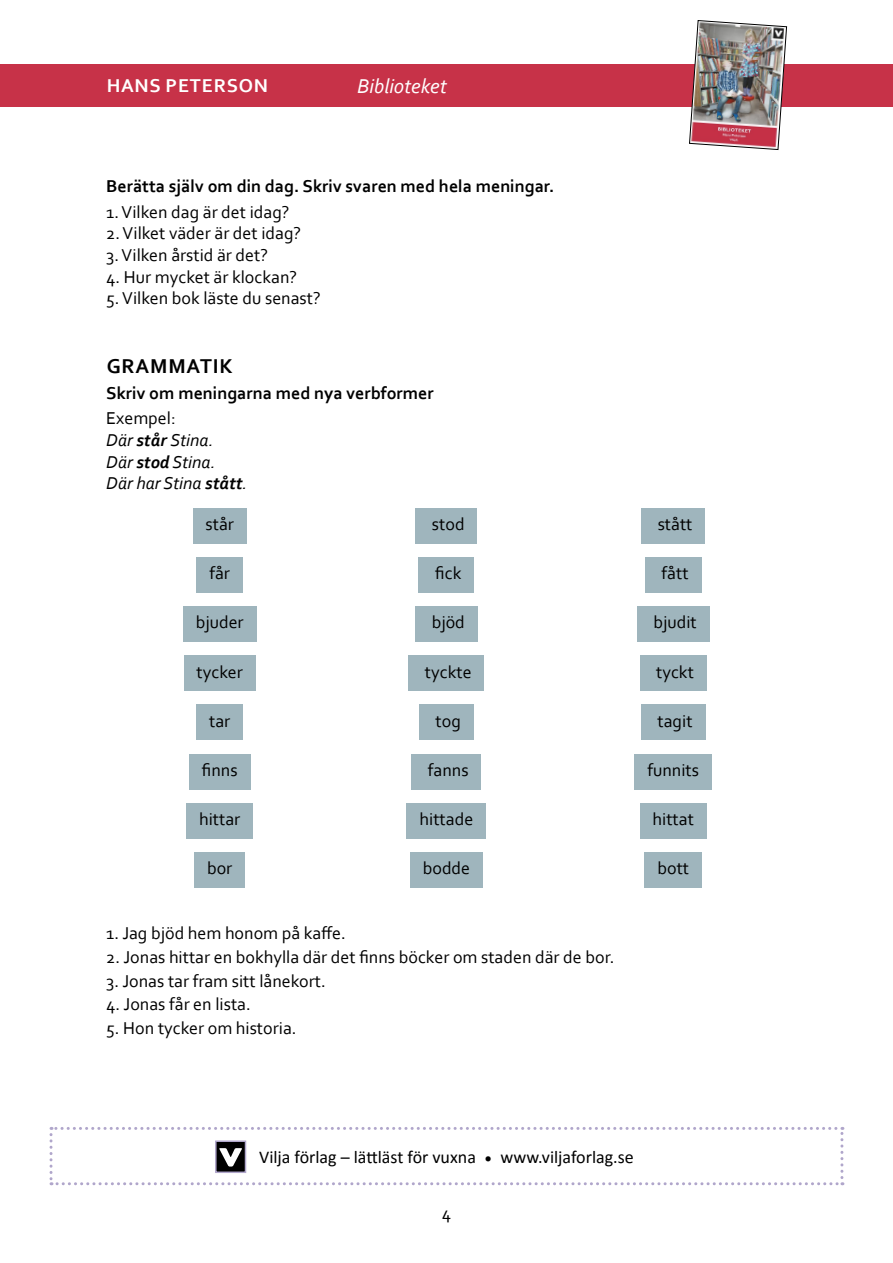
<style>
.page{position:relative;width:893px;height:1263px;background:#fff}
.page>*{position:absolute;margin:0;border:0;box-sizing:border-box;transform-origin:0 0}
.t1{font:italic 21px "Corbel";color:#fff}
.t2{font:700 21px "Corbel";letter-spacing:.04em;color:#000}
.t3{font:700 19.5px "Corbel";letter-spacing:.04em;color:#fff}
.t4{font:18px "Corbel";color:#000}
.t5{font:700 18px "Corbel";color:#000}
.t6{font:italic 18px/21.6px "Corbel";color:#000}
.t7{font:18px "Calibri";color:#000}
.s1{font-style:normal}
.s2{font-weight:700}
</style>
<div class="page">
<div style="left:0;top:64px;width:893px;height:42px;background:#c73248"></div>
<svg style="left:50px;top:1127px;width:793px;height:58px"></svg>
<div style="left:215px;top:1140px;width:31px;height:33px;border:2px solid #b0a6cb"></div>
<img style="left:689px;top:20px;width:98px;height:130px">
<div style="left:193px;top:508px;width:54px;height:35px;background:#9fb5bd"></div>
<div style="left:416px;top:508px;width:61px;height:35px;background:#9fb5bd"></div>
<div style="left:641px;top:508px;width:64px;height:35px;background:#9fb5bd"></div>
<div style="left:197px;top:557px;width:46px;height:35px;background:#9fb5bd"></div>
<div style="left:419px;top:557px;width:55px;height:35px;background:#9fb5bd"></div>
<div style="left:645px;top:557px;width:56px;height:35px;background:#9fb5bd"></div>
<div style="left:183px;top:607px;width:73px;height:35px;background:#9fb5bd"></div>
<div style="left:415px;top:607px;width:63px;height:35px;background:#9fb5bd"></div>
<div style="left:637px;top:607px;width:72px;height:35px;background:#9fb5bd"></div>
<div style="left:184px;top:656px;width:72px;height:35px;background:#9fb5bd"></div>
<div style="left:409px;top:656px;width:75px;height:35px;background:#9fb5bd"></div>
<div style="left:640px;top:656px;width:67px;height:35px;background:#9fb5bd"></div>
<div style="left:196px;top:705px;width:47px;height:35px;background:#9fb5bd"></div>
<div style="left:419px;top:705px;width:55px;height:35px;background:#9fb5bd"></div>
<div style="left:641px;top:705px;width:64px;height:35px;background:#9fb5bd"></div>
<div style="left:189px;top:754px;width:61px;height:35px;background:#9fb5bd"></div>
<div style="left:411px;top:754px;width:70px;height:35px;background:#9fb5bd"></div>
<div style="left:635px;top:754px;width:77px;height:35px;background:#9fb5bd"></div>
<div style="left:186px;top:803px;width:67px;height:35px;background:#9fb5bd"></div>
<div style="left:407px;top:803px;width:79px;height:35px;background:#9fb5bd"></div>
<div style="left:640px;top:803px;width:67px;height:35px;background:#9fb5bd"></div>
<div style="left:194px;top:852px;width:51px;height:35px;background:#9fb5bd"></div>
<div style="left:410px;top:852px;width:73px;height:35px;background:#9fb5bd"></div>
<div style="left:645px;top:852px;width:57px;height:35px;background:#9fb5bd"></div>
<p class="t3" style="left:107px;top:74px;width:163px">HANS PETERSON</p>
<p class="t1" style="left:357px;top:73px;width:91px">Biblioteket</p>
<p class="t5" style="left:106px;top:175px;width:450px">Berätta själv om din dag. Skriv svaren med hela meningar.</p>
<p class="t4" style="left:106px;top:201px;width:185px">1. Vilken dag är det idag?</p>
<p class="t4" style="left:106px;top:222px;width:196px">2. Vilket väder är det idag?</p>
<p class="t4" style="left:106px;top:244px;width:163px">3. Vilken årstid är det?</p>
<p class="t4" style="left:106px;top:265px;width:192px">4. Hur mycket är klockan?</p>
<p class="t4" style="left:106px;top:287px;width:216px">5. Vilken bok läste du senast?</p>
<p class="t2" style="left:107px;top:353px;width:128px">GRAMMATIK</p>
<p class="t5" style="left:106px;top:381px;width:329px">Skriv om meningarna med nya verbformer</p>
<p class="t6" style="left:106px;top:407px;width:143px"><span class="s1">Exempel:<br></span>Där <span class="s2">står</span> Stina.<br>Där <span class="s2">stod</span> Stina.<br>Där har Stina <span class="s2">stått</span>.</p>
<p class="t4" style="left:205px;top:513px;width:30px">står</p>
<p class="t4" style="left:432px;top:513px;width:34px">stod</p>
<p class="t4" style="left:658px;top:513px;width:36px">stått</p>
<p class="t4" style="left:209px;top:562px;width:22px">får</p>
<p class="t4" style="left:435px;top:562px;width:28px">fick</p>
<p class="t4" style="left:662px;top:562px;width:29px">fått</p>
<p class="t4" style="left:196px;top:611px;width:49px">bjuder</p>
<p class="t4" style="left:432px;top:611px;width:35px">bjöd</p>
<p class="t4" style="left:653px;top:611px;width:45px">bjudit</p>
<p class="t4" style="left:197px;top:660px;width:48px">tycker</p>
<p class="t4" style="left:425px;top:660px;width:48px">tyckte</p>
<p class="t4" style="left:656px;top:660px;width:39px">tyckt</p>
<p class="t4" style="left:209px;top:710px;width:23px">tar</p>
<p class="t4" style="left:436px;top:710px;width:27px">tog</p>
<p class="t4" style="left:658px;top:710px;width:37px">tagit</p>
<p class="t4" style="left:202px;top:759px;width:37px">finns</p>
<p class="t4" style="left:428px;top:759px;width:42px">fanns</p>
<p class="t4" style="left:647px;top:759px;width:53px">funnits</p>
<p class="t4" style="left:199px;top:808px;width:43px">hittar</p>
<p class="t4" style="left:420px;top:808px;width:55px">hittade</p>
<p class="t4" style="left:653px;top:808px;width:43px">hittat</p>
<p class="t4" style="left:207px;top:857px;width:27px">bor</p>
<p class="t4" style="left:423px;top:857px;width:49px">bodde</p>
<p class="t4" style="left:657px;top:857px;width:33px">bott</p>
<p class="t4" style="left:106px;top:922px;width:241px">1. Jag bjöd hem honom på kaffe.</p>
<p class="t4" style="left:106px;top:946px;width:510px">2. Jonas hittar en bokhylla där det finns böcker om staden där de bor.</p>
<p class="t4" style="left:106px;top:969px;width:221px">3. Jonas tar fram sitt lånekort.</p>
<p class="t4" style="left:106px;top:993px;width:146px">4. Jonas får en lista.</p>
<p class="t4" style="left:106px;top:1017px;width:192px">5. Hon tycker om historia.</p>
<p class="t7" style="left:259px;top:1144px;width:376px">Vilja förlag – lättläst för vuxna <sub>•</sub> www.viljaforlag.se</p>
<p class="t4" style="left:442px;top:1202px;width:11px">4</p>
</div>
